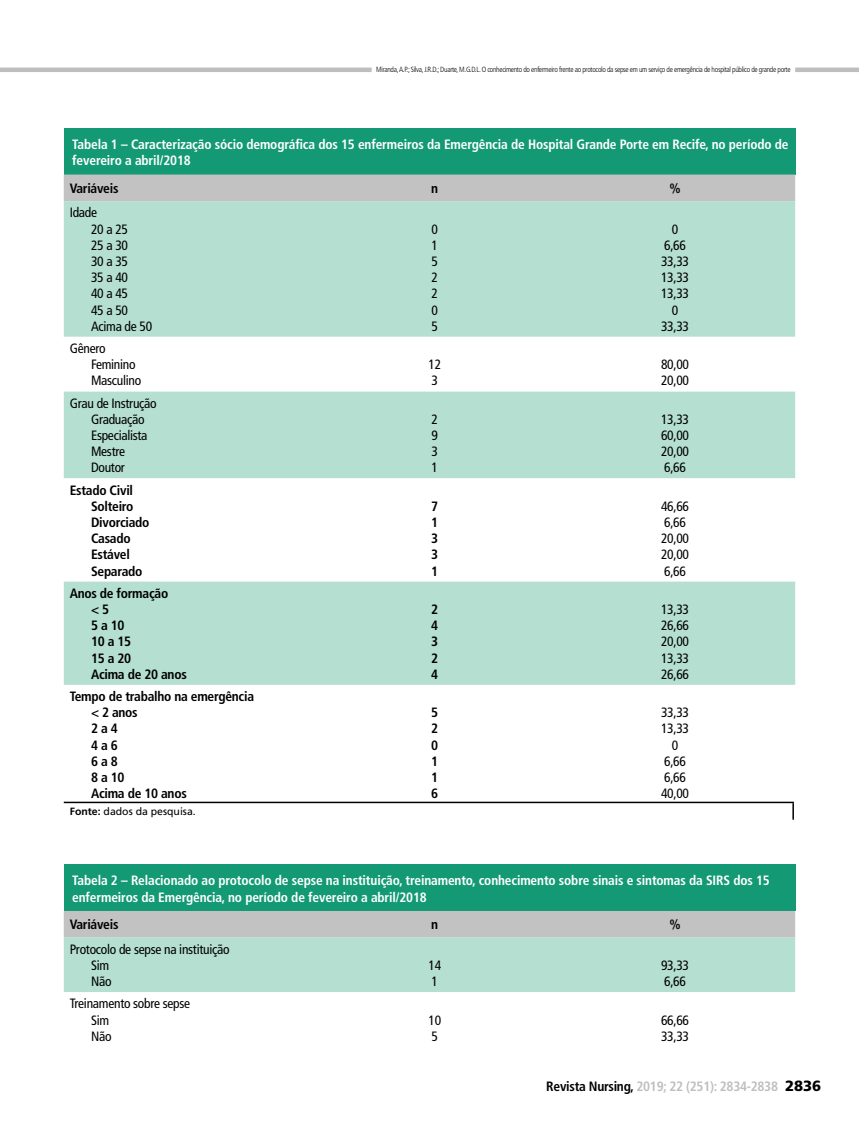
<style>
.page{position:relative;width:859px;height:1132px;background:#fff}
.page>*{position:absolute;margin:0;border:0;box-sizing:border-box;transform-origin:0 0}
.t1{font:condensed 13.5px/16.2px "Frutiger LT Std";letter-spacing:-.02em;color:#000}
.t2{font:700 condensed 13.5px/16.2px "Frutiger LT Std";letter-spacing:-.01em;color:#fff}
.t3{font:700 condensed 13.5px/16.2px "Frutiger LT Std";letter-spacing:-.02em;color:#000}
.t4{font:700 condensed 13.5px "Frutiger LT Std";letter-spacing:-.02em;color:#bcbec0}
.t5{font:10.5px "Frutiger LT Std";color:#000}
.t6{font:300 condensed 7.5px "Frutiger LT Std";letter-spacing:-.04em;color:#000}
.s1{font-weight:700}
.s2{color:#000}
.s3{font-weight:900;font-stretch:normal;font-size:14.85px;color:#000}
</style>
<div class="page">
<hr style="left:0;top:68px;width:372px;height:4px;background:#bcbec0">
<hr style="left:795px;top:68px;width:64px;height:4px;background:#bcbec0">
<div style="left:64px;top:128px;width:731px;height:46px;background:#139a74"></div>
<div style="left:64px;top:174px;width:731px;height:27px;background:#c2c2c2"></div>
<div style="left:64px;top:201px;width:731px;height:136px;background:#b4dfd1"></div>
<svg style="left:64px;top:391px;width:731px;height:294px"></svg>
<div style="left:64px;top:581px;width:731px;height:103px;background:#b4dfd1"></div>
<svg style="left:792px;top:803px;width:2px;height:16px"></svg>
<hr style="left:64px;top:801px;width:730px;height:2px;background:#000">
<div style="left:64px;top:864px;width:731px;height:46px;background:#139a74"></div>
<div style="left:64px;top:910px;width:731px;height:27px;background:#c2c2c2"></div>
<div style="left:64px;top:937px;width:731px;height:54px;background:#b4dfd1"></div>
<svg style="left:64px;top:991px;width:731px;height:1px"></svg>
<p class="t6" style="left:376px;top:65px;width:416px">Miranda, A.P.; Silva, J.R.D.; Duarte, M.G.D.L. O conhecimento do enfermeiro frente ao protocolo da sepse em um serviço de emergência de hospital público de grande porte</p>
<p class="t2" style="left:72px;top:136px;width:718px">Tabela 1 – Caracterização sócio demográfica dos 15 enfermeiros da Emergência de Hospital Grande Porte em Recife, no período de fevereiro a abril/2018</p>
<p class="t3" style="left:70px;top:180px;width:50px">Variáveis</p>
<p class="t3" style="left:431px;top:180px;width:9px">n</p>
<p class="t3" style="left:669px;top:180px;width:13px">%</p>
<p class="t1" style="left:91px;top:204px;width:63px;text-indent:-21px">Idade<br>20 a 25<br>25 a 30<br>30 a 35<br>35 a 40<br>40 a 45<br>45 a 50<br>Acima de 50</p>
<p class="t1" style="left:432px;top:221px;width:8px;text-align:justify">0<br>1<br>5<br>2<br>2<br>0<br>5</p>
<p class="t1" style="left:661px;top:221px;width:30px;text-align:center">0<br>6,66<br>33,33<br>13,33<br>13,33<br>0<br>33,33</p>
<p class="t1" style="left:91px;top:340px;width:52px;text-indent:-21px">Gênero<br>Feminino<br>Masculino</p>
<p class="t1" style="left:91px;top:395px;width:67px;text-indent:-21px">Grau de Instrução<br>Graduação<br>Especialista<br>Mestre<br>Doutor</p>
<p class="t3" style="left:91px;top:481px;width:60px;text-indent:-21px">Estado Civil<br>Solteiro<br>Divorciado<br>Casado<br>Estável<br>Separado</p>
<p class="t3" style="left:91px;top:584px;width:97px;text-indent:-21px">Anos de formação<br>&lt; 5<br>5 a 10<br>10 a 15<br>15 a 20<br>Acima de 20 anos</p>
<p class="t3" style="left:91px;top:688px;width:165px;text-indent:-21px">Tempo de trabalho na emergência &lt; 2 anos<br>2 a 4<br>4 a 6<br>6 a 8<br>8 a 10<br>Acima de 10 anos</p>
<p class="t5" style="left:70px;top:804px;width:128px"><span class="s1">Fonte:</span> dados da pesquisa.</p>
<p class="t1" style="left:428px;top:356px;width:14px">12<br>3</p>
<p class="t1" style="left:661px;top:356px;width:30px">80,00<br>20,00</p>
<p class="t1" style="left:432px;top:411px;width:8px;text-align:justify">2<br>9<br>3<br>1</p>
<p class="t1" style="left:661px;top:411px;width:30px;text-align:justify">13,33<br>60,00<br>20,00<br>6,66</p>
<p class="t3" style="left:431px;top:498px;width:9px;text-align:justify">7<br>1<br>3<br>3<br>1</p>
<p class="t1" style="left:661px;top:498px;width:30px">46,66<br>6,66<br>20,00<br>20,00<br>6,66</p>
<p class="t3" style="left:431px;top:601px;width:9px;text-align:justify">2<br>4<br>3<br>2<br>4</p>
<p class="t1" style="left:661px;top:601px;width:30px;text-align:justify">13,33<br>26,66<br>20,00<br>13,33<br>26,66</p>
<p class="t3" style="left:431px;top:704px;width:9px;text-align:justify">5<br>2<br>0<br>1<br>1<br>6</p>
<p class="t1" style="left:661px;top:704px;width:30px;text-align:center">33,33<br>13,33<br>0<br>6,66<br>6,66<br>40,00</p>
<p class="t2" style="left:72px;top:872px;width:699px">Tabela 2 – Relacionado ao protocolo de sepse na instituição, treinamento, conhecimento sobre sinais e sintomas da SIRS dos 15 enfermeiros da Emergência, no período de fevereiro a abril/2018</p>
<p class="t3" style="left:70px;top:916px;width:50px">Variáveis</p>
<p class="t3" style="left:431px;top:916px;width:9px">n</p>
<p class="t3" style="left:669px;top:916px;width:13px">%</p>
<p class="t1" style="left:91px;top:940px;width:140px;text-indent:-21px">Protocolo de sepse na instituição<br>Sim<br>Não</p>
<p class="t1" style="left:428px;top:956px;width:14px">14<br>1</p>
<p class="t1" style="left:661px;top:956px;width:30px">93,33<br>6,66</p>
<p class="t1" style="left:91px;top:995px;width:101px;text-indent:-21px">Treinamento sobre sepse<br>Sim<br>Não</p>
<p class="t1" style="left:428px;top:1011px;width:14px">10<br>5</p>
<p class="t1" style="left:661px;top:1011px;width:30px">66,66<br>33,33</p>
<p class="t4" style="left:546px;top:1077px;width:276px"><span class="s2">Revista Nursing,</span> 2019; 22 (251): 2834-2838 <span class="s3">2836</span></p>
</div>
